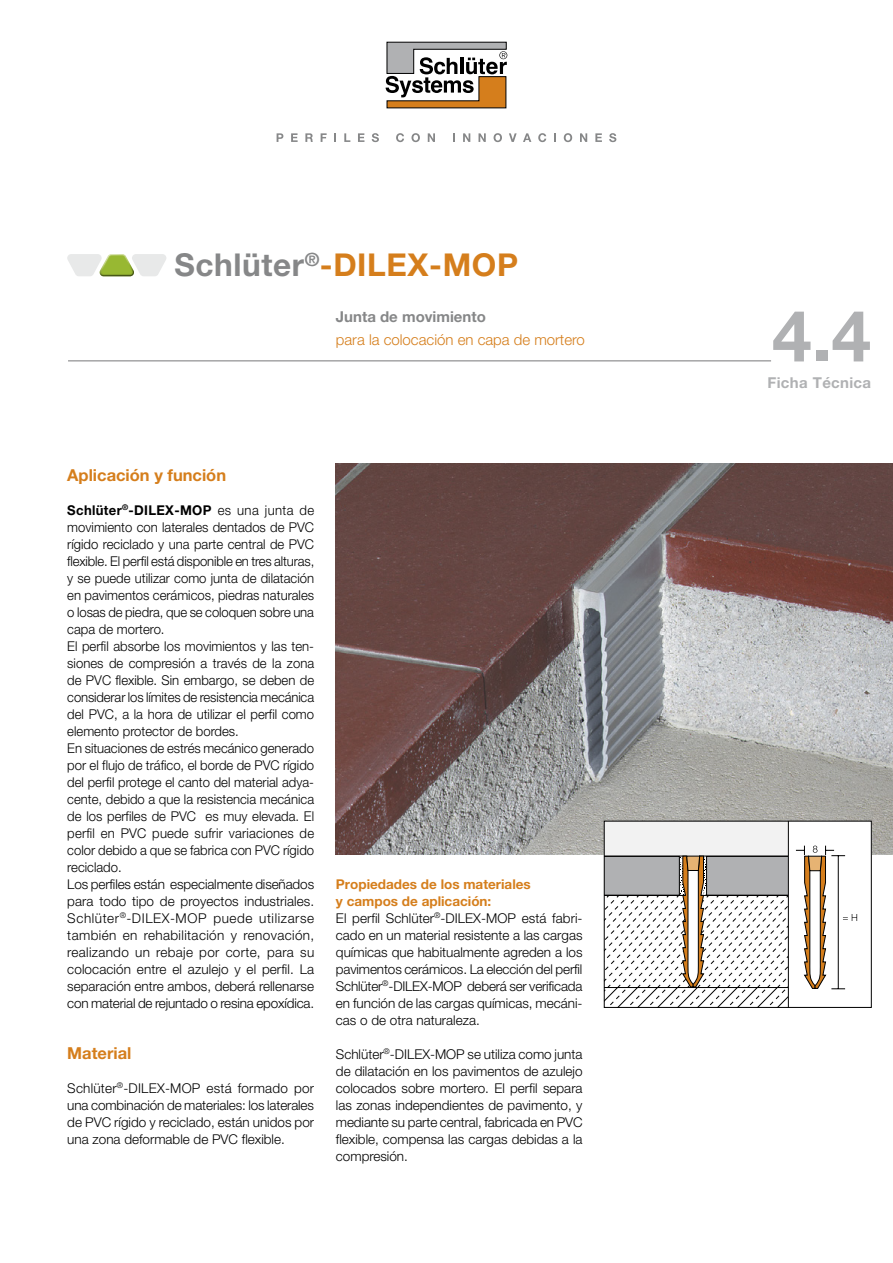
<style>
.page{position:relative;width:893px;height:1263px;background:#fff}
.page>*{position:absolute;margin:0;border:0;box-sizing:border-box;transform-origin:0 0}
.t1{font:700 71.25px "Helvetica Neue LT Pro";color:#b0b1b3}
.t2{font:700 31.5px "Helvetica Neue LT Pro";letter-spacing:.02em;color:#d57e1c}
.t3{font:700 16.5px "Helvetica Neue LT Pro";color:#d57e1c}
.t4{font:300 15px "Helvetica Neue LT Pro";color:#d57e1c}
.t5{font:700 15px "Helvetica Neue LT Pro";color:#868788}
.t6{font:700 15px "Helvetica Neue LT Pro";letter-spacing:.02em;color:#b0b1b3}
.t7{font:300 13.5px/17px "Helvetica Neue LT Pro";color:#000}
.s1{color:#868788}
.s2{font-weight:700}
.s3{font-weight:700;color:#d57e1c}
</style>
<div class="page">
<img style="left:336px;top:463px;width:557px;height:392px">
<svg style="left:606px;top:823px;width:264px;height:183px"></svg>
<div style="left:604px;top:821px;width:268px;height:187px;border:1px solid #000"></div>
<svg style="left:386px;top:42px;width:121px;height:66px"></svg>
<svg style="left:277px;top:133px;width:6px;height:9px"></svg>
<svg style="left:291px;top:133px;width:7px;height:9px"></svg>
<svg style="left:305px;top:133px;width:8px;height:9px"></svg>
<svg style="left:321px;top:133px;width:6px;height:9px"></svg>
<svg style="left:334px;top:133px;width:2px;height:9px"></svg>
<svg style="left:344px;top:133px;width:6px;height:9px"></svg>
<svg style="left:358px;top:133px;width:6px;height:9px"></svg>
<svg style="left:372px;top:133px;width:7px;height:9px"></svg>
<svg style="left:396px;top:133px;width:8px;height:9px"></svg>
<svg style="left:411px;top:133px;width:9px;height:9px"></svg>
<svg style="left:428px;top:133px;width:7px;height:9px"></svg>
<svg style="left:453px;top:133px;width:2px;height:9px"></svg>
<svg style="left:463px;top:133px;width:7px;height:9px"></svg>
<svg style="left:478px;top:133px;width:8px;height:9px"></svg>
<svg style="left:494px;top:133px;width:8px;height:9px"></svg>
<svg style="left:509px;top:133px;width:8px;height:9px"></svg>
<svg style="left:523px;top:133px;width:8px;height:9px"></svg>
<svg style="left:538px;top:133px;width:8px;height:9px"></svg>
<svg style="left:554px;top:133px;width:2px;height:9px"></svg>
<svg style="left:564px;top:133px;width:8px;height:9px"></svg>
<svg style="left:580px;top:133px;width:7px;height:9px"></svg>
<svg style="left:595px;top:133px;width:7px;height:9px"></svg>
<svg style="left:609px;top:133px;width:7px;height:9px"></svg>
<hr style="left:68px;top:360px;width:703px;height:1px;background:#868788">
<svg style="left:67px;top:254px;width:99px;height:22px"></svg>
<h2 class="t2" style="left:174px;top:246px;width:345px"><span class="s1">Schlüter</span><sup>®</sup>-DILEX-MOP</h2>
<p class="t5" style="left:336px;top:307px;width:151px">Junta de movimiento</p>
<p class="t4" style="left:336px;top:330px;width:251px">para la colocación en capa de mortero</p>
<p class="t3" style="left:67px;top:464px;width:160px">Aplicación y función</p>
<p class="t7" style="left:67px;top:501px;width:248px"><span class="s2">Schlüter</span><sup>®</sup><span class="s2">-DILEX-MOP</span> es una junta de movimiento con laterales dentados de PVC rígido reciclado y una parte central de PVC flexible. El perfil está disponible en tres alturas, y se puede utilizar como junta de dilatación en pavimentos cerámicos, piedras naturales o losas de piedra, que se coloquen sobre una capa de mortero.<br>El perfil absorbe los movimientos y las ten&shy;siones de compresión a través de la zona de PVC flexible. Sin embargo, se deben de considerar los límites de resistencia mecánica del PVC, a la hora de utilizar el perfil como elemento protector de bordes.<br>En situaciones de estrés mecánico generado por el flujo de tráfico, el borde de PVC rígido del perfil protege el canto del material adya&shy;cente, debido a que la resistencia mecánica de los perfiles de PVC es muy elevada. El perfil en PVC puede sufrir variaciones de color debido a que se fabrica con PVC rígido reciclado.<br>Los perfiles están especialmente diseñados para todo tipo de proyectos industriales.<br>Schlüter<sup>®</sup>-DILEX-MOP puede utilizarse también en rehabilitación y renovación, realizando un rebaje por corte, para su colocación entre el azulejo y el perfil. La separación entre ambos, deberá rellenarse con material de rejuntado o resina epoxídica.</p>
<p class="t3" style="left:67px;top:1043px;width:66px">Material</p>
<p class="t7" style="left:67px;top:1079px;width:248px;text-align:justify">Schlüter<sup>®</sup>-DILEX-MOP está formado por una combinación de materiales: los laterales de PVC rígido y reciclado, están unidos por una zona deformable de PVC flexible.</p>
<p class="t7" style="left:336px;top:875px;width:248px"><span class="s3">Propiedades de los materiales<br>y campos de aplicación:<br></span>El perfil Schlüter<sup>®</sup>-DILEX-MOP está fabri&shy;cado en un material resistente a las cargas químicas que habitualmente agreden a los pavimentos cerámicos. La elección del perfil Schlüter<sup>®</sup>-DILEX-MOP deberá ser verificada en función de las cargas químicas, mecáni&shy;cas o de otra naturaleza.</p>
<p class="t7" style="left:336px;top:1045px;width:248px;text-align:justify">Schlüter<sup>®</sup>-DILEX-MOP se utiliza como junta de dilatación en los pavimentos de azulejo colocados sobre mortero. El perfil separa las zonas independientes de pavimento, y mediante su parte central, fabricada en PVC flexible, compensa las cargas debidas a la compresión.</p>
<h1 class="t1" style="left:772px;top:292px;width:100px">4.4</h1>
<p class="t6" style="left:768px;top:373px;width:105px">Ficha Técnica</p>
</div>
